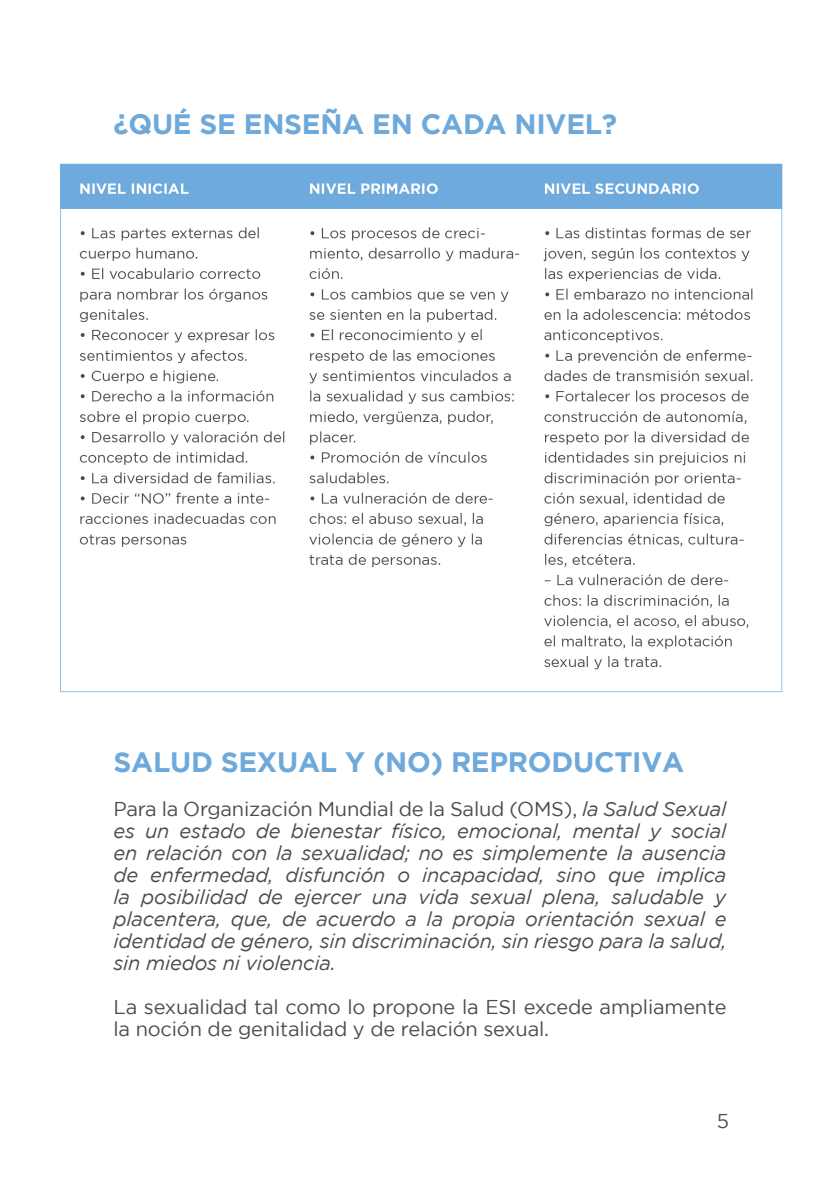
<style>
.page{position:relative;width:840px;height:1191px;background:#fff}
.page>*{position:absolute;margin:0;border:0;box-sizing:border-box;transform-origin:0 0}
.notas{font:700 28px "Gotham";letter-spacing:-.01em;color:#6da9db}
.notas-2{font:italic 20px/22px "Gotham";letter-spacing:-.01em;color:#4b4c4d;text-align:justify}
.notas-3{font:20px/22px "Gotham";letter-spacing:-.01em;color:#4b4c4d}
.s1{font-style:normal}
</style>
<div class="page">
<img style="left:60px;top:163px;width:723px;height:530px">
<p class="notas" style="left:113px;top:108px;width:505px">¿QUÉ SE ENSEÑA EN CADA NIVEL?</p>
<p class="notas" style="left:113px;top:746px;width:572px">SALUD SEXUAL Y (NO) REPRODUCTIVA</p>
<p class="notas-2" style="left:113px;top:798px;width:614px"><span class="s1">Para la Organización Mundial de la Salud (OMS),</span> la Salud Sexual es un estado de bienestar físico, emocional, mental y social en relación con la sexualidad; no es simplemente la ausencia de enfermedad, disfunción o incapacidad, sino que implica la posibilidad de ejercer una vida sexual plena, saludable y placentera, que, de acuerdo a la propia orientación sexual e identidad de género, sin discriminación, sin riesgo para la salud, sin miedos ni violencia.</p>
<p class="notas-3" style="left:113px;top:995px;width:614px">La sexualidad tal como lo propone la ESI excede ampliamente la noción de genitalidad y de relación sexual.</p>
<p class="notas-3" style="left:716px;top:1110px;width:14px">5</p>
</div>
